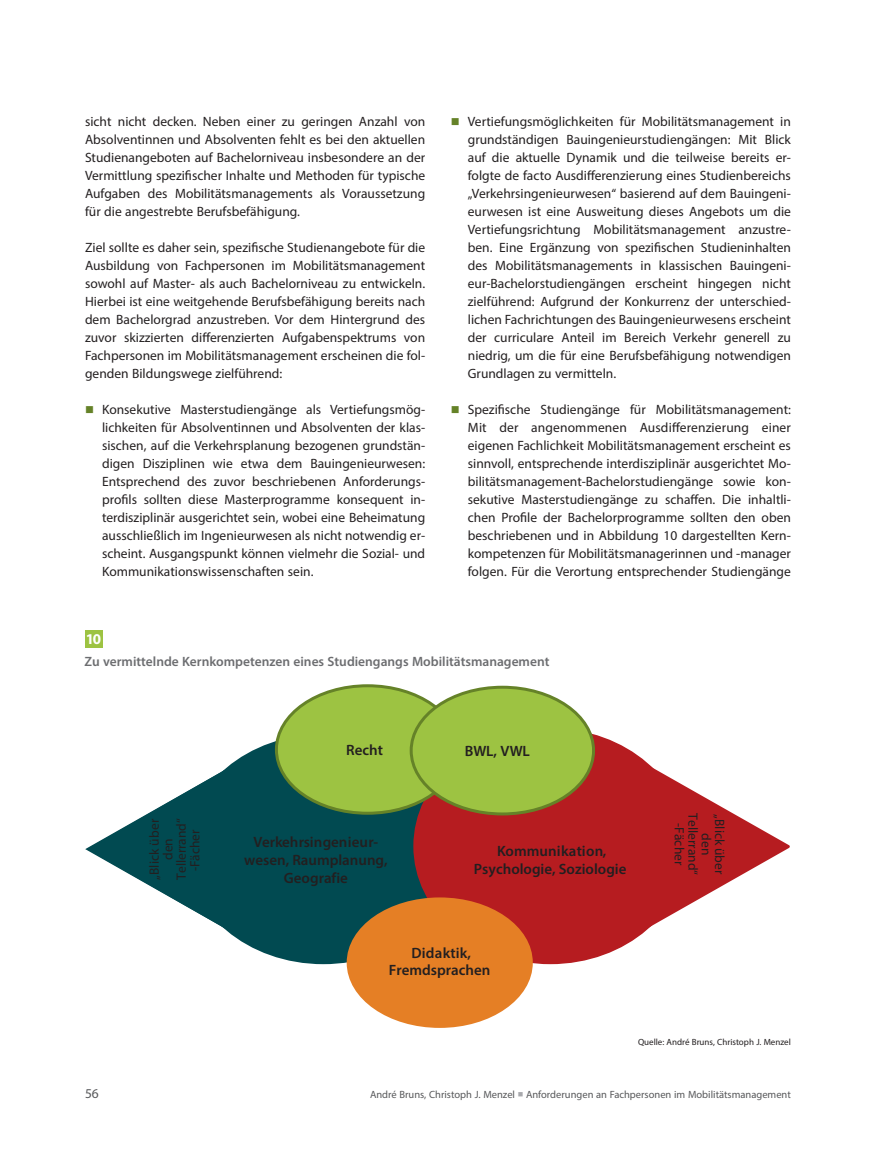
<style>
.page{position:relative;width:893px;height:1170px;background:#fff}
.page>*{position:absolute;margin:0;border:0;box-sizing:border-box;transform-origin:0 0}
.t1{font:600 15px/18px "Myriad Pro";color:#231f20;text-align:center}
.t2{font:700 15px "Myriad Pro";color:#fff}
.Fließtext_1{font:13.5px/18px "Myriad Pro";color:#231f20;text-align:justify}
.t3{font:600 13.5px "Myriad Pro";color:#6c6d70}
.t4{font:13.5px "Myriad Pro";color:#57585a}
.t5{font:10.5px "Myriad Pro";color:#57585a}
.t6{font:9px "Myriad Pro";color:#231f20}
.s1{color:#a8a9ad}
</style>
<div class="page">
<div style="left:188px;top:735px;width:271px;height:227px;background:#014a51;border-radius:50%"></div>
<div style="left:415px;top:729px;width:271px;height:233px;background:#b61c20;border-radius:50%"></div>
<div style="left:276px;top:685px;width:183px;height:128px;background:#9dc342;border-radius:50%"></div>
<div style="left:348px;top:898px;width:183px;height:128px;background:#e57f25;border-radius:50%"></div>
<div style="left:347px;top:897px;width:186px;height:130px;border:3px solid #e57f25;border-radius:50%"></div>
<div style="left:411px;top:687px;width:183px;height:126px;background:#9dc342;border-radius:50%"></div>
<div style="left:410px;top:685px;width:185px;height:130px;border:3px solid #658228;border-radius:50%"></div>
<svg style="left:647px;top:764px;width:143px;height:164px"></svg>
<svg style="left:85px;top:766px;width:145px;height:165px"></svg>
<div style="left:86px;top:630px;width:17px;height:17px;background:#9dc342"></div>
<p class="Fließtext_1" style="left:85px;top:112px;width:342px">sicht nicht decken. Neben einer zu geringen Anzahl von Absolventinnen und Absolventen fehlt es bei den aktuellen Studienangeboten auf Bachelorniveau insbesondere an der Vermittlung spezifischer Inhalte und Methoden für typische Aufgaben des Mobilitätsmanagements als Voraussetzung für die angestrebte Berufsbefähigung.</p>
<p class="Fließtext_1" style="left:85px;top:238px;width:342px">Ziel sollte es daher sein, spezifische Studienangebote für die Ausbildung von Fachpersonen im Mobilitätsmanagement sowohl auf Master- als auch Bachelorniveau zu entwickeln.<br>Hierbei ist eine weitgehende Berufsbefähigung bereits nach dem Bachelorgrad anzustreben. Vor dem Hintergrund des zuvor skizzierten differenzierten Aufgabenspektrums von Fachpersonen im Mobilitätsmanagement erscheinen die fol&shy;genden Bildungswege zielführend:</p>
<p class="Fließtext_1" style="left:102px;top:400px;width:325px">Konsekutive Masterstudiengänge als Vertiefungsmög&shy;lichkeiten für Absolventinnen und Absolventen der klas&shy;sischen, auf die Verkehrsplanung bezogenen grundstän&shy;digen Disziplinen wie etwa dem Bauingenieurwesen:<br>Entsprechend des zuvor beschriebenen Anforderungs&shy;profils sollten diese Masterprogramme konsequent in&shy;terdisziplinär ausgerichtet sein, wobei eine Beheimatung ausschließlich im Ingenieurwesen als nicht notwendig er&shy;scheint. Ausgangspunkt können vielmehr die Sozial- und Kommunikationswissenschaften sein.</p>
<p class="t2" style="left:86px;top:629px;width:17px">10</p>
<p class="Fließtext_1" style="left:468px;top:112px;width:325px">Vertiefungsmöglichkeiten für Mobilitätsmanagement in grundständigen Bauingenieurstudiengängen: Mit Blick auf die aktuelle Dynamik und die teilweise bereits er&shy;folgte de facto Ausdifferenzierung eines Studienbereichs „Verkehrsingenieurwesen“ basierend auf dem Bauingeni&shy;eurwesen ist eine Ausweitung dieses Angebots um die Vertiefungsrichtung Mobilitätsmanagement anzustre&shy;ben. Eine Ergänzung von spezifischen Studieninhalten des Mobilitätsmanagements in klassischen Bauingeni&shy;eur-Bachelorstudiengängen erscheint hingegen nicht zielführend: Aufgrund der Konkurrenz der unterschied&shy;lichen Fachrichtungen des Bauingenieurwesens erscheint der curriculare Anteil im Bereich Verkehr generell zu niedrig, um die für eine Berufsbefähigung notwendigen Grundlagen zu vermitteln.</p>
<p class="Fließtext_1" style="left:468px;top:400px;width:325px">Spezifische Studiengänge für Mobilitätsmanagement:<br>Mit der angenommenen Ausdifferenzierung einer eigenen Fachlichkeit Mobilitätsmanagement erscheint es sinnvoll, entsprechende interdisziplinär ausgerichtet Mo&shy;bilitätsmanagement-Bachelorstudiengänge sowie kon&shy;sekutive Masterstudiengänge zu schaffen. Die inhaltli&shy;chen Profile der Bachelorprogramme sollten den oben beschriebenen und in Abbildung 10 dargestellten Kern&shy;kompetenzen für Mobilitätsmanagerinnen und -manager folgen. Für die Verortung entsprechender Studiengänge</p>
<p class="t3" style="left:85px;top:653px;width:466px">Zu vermittelnde Kernkompetenzen eines Studiengangs Mobilitätsmanagement</p>
<p class="t1" style="left:346px;top:740px;width:38px">Recht</p>
<p class="t1" style="left:465px;top:741px;width:67px">BWL, VWL</p>
<p class="Fließtext_1" style="left:147px;top:879px;width:63px;line-height:13.5px;text-align:center;rotate:-90deg">„Blick über den<br>Tellerrand“ -Fächer</p>
<p class="Fließtext_1" style="left:727px;top:813px;width:63px;line-height:13.5px;text-align:center;rotate:90deg">„Blick über den<br>Tellerrand“ -Fächer</p>
<p class="t1" style="left:244px;top:832px;width:145px">Verkehrsingenieur&shy;wesen, Raumplanung,<br>Geografie</p>
<p class="t1" style="left:474px;top:841px;width:154px">Kommunikation,<br>Psychologie, Soziologie</p>
<p class="t1" style="left:389px;top:943px;width:103px">Didaktik,<br>Fremdsprachen</p>
<p class="t6" style="left:638px;top:1036px;width:154px">Quelle: André Bruns, Christoph J. Menzel</p>
<p class="t4" style="left:85px;top:1085px;width:15px">56</p>
<p class="t5" style="left:370px;top:1087px;width:422px">André Bruns, Christoph J. Menzel <span class="s1">■</span> Anforderungen an Fachpersonen im Mobilitätsmanagement</p>
</div>
